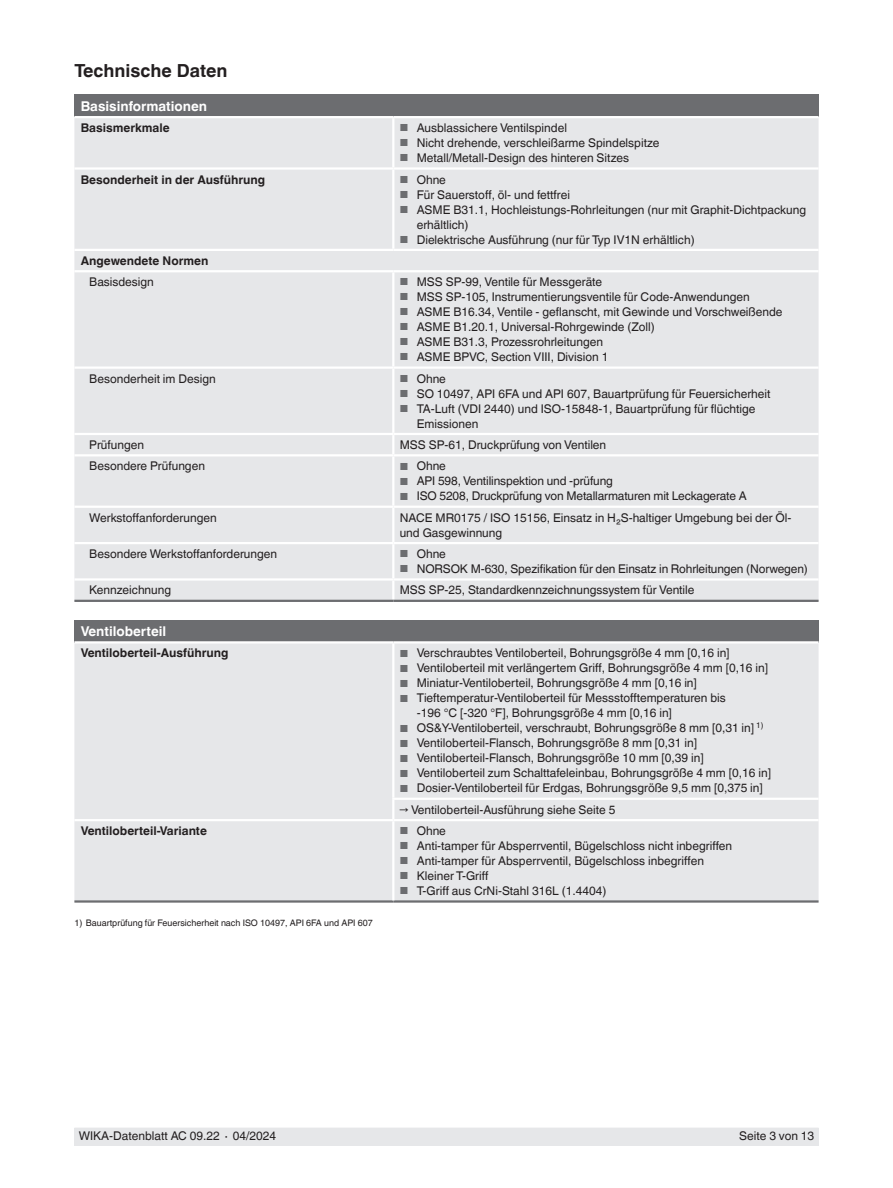
<style>
.page{position:relative;width:893px;height:1188px;background:#fff}
.page>*{position:absolute;margin:0;border:0;box-sizing:border-box;transform-origin:0 0}
.t1{font:700 18px "Helvetica World";color:#231f20}
.t2{font:700 13.5px "Helvetica World";color:#fff}
.t3{font:12px/15px "Helvetica World";color:#231f20}
.t4{font:700 12px "Helvetica World";color:#231f20}
.t5{font:9px "Helvetica World";color:#231f20}
.s1{font-size:10.2px;color:#6c6d70}
</style>
<div class="page">
<div style="left:74px;top:1128px;width:745px;height:17px;background:#e6e7e9"></div>
<div style="left:74px;top:95px;width:745px;height:22px;background:#6c6d70"></div>
<div style="left:74px;top:118px;width:745px;height:482px;background:#e6e7e9"></div>
<hr style="left:74px;top:116px;width:319px;height:2px;background:#fff">
<hr style="left:393px;top:116px;width:426px;height:2px;background:#fff">
<hr style="left:392px;top:118px;width:2px;height:49px;background:#fff">
<hr style="left:74px;top:167px;width:319px;height:3px;background:#fff">
<hr style="left:393px;top:167px;width:426px;height:3px;background:#fff">
<hr style="left:392px;top:369px;width:2px;height:64px;background:#fff">
<svg style="left:392px;top:435px;width:2px;height:19px"></svg>
<hr style="left:392px;top:456px;width:2px;height:50px;background:#fff">
<hr style="left:392px;top:508px;width:2px;height:34px;background:#fff">
<hr style="left:392px;top:544px;width:2px;height:34px;background:#fff">
<svg style="left:392px;top:581px;width:2px;height:19px"></svg>
<hr style="left:74px;top:366px;width:319px;height:3px;background:#fff">
<hr style="left:393px;top:366px;width:426px;height:3px;background:#fff">
<hr style="left:74px;top:433px;width:319px;height:2px;background:#fff">
<hr style="left:393px;top:433px;width:426px;height:2px;background:#fff">
<hr style="left:74px;top:454px;width:319px;height:2px;background:#fff">
<hr style="left:393px;top:454px;width:426px;height:2px;background:#fff">
<hr style="left:74px;top:506px;width:319px;height:2px;background:#fff">
<hr style="left:393px;top:506px;width:426px;height:2px;background:#fff">
<hr style="left:74px;top:542px;width:319px;height:2px;background:#fff">
<hr style="left:393px;top:542px;width:426px;height:2px;background:#fff">
<hr style="left:74px;top:578px;width:319px;height:3px;background:#fff">
<hr style="left:393px;top:578px;width:426px;height:3px;background:#fff">
<hr style="left:392px;top:170px;width:2px;height:79px;background:#fff">
<hr style="left:392px;top:272px;width:2px;height:94px;background:#fff">
<hr style="left:74px;top:249px;width:319px;height:2px;background:#fff">
<hr style="left:393px;top:249px;width:426px;height:2px;background:#fff">
<hr style="left:74px;top:270px;width:319px;height:2px;background:#fff">
<hr style="left:393px;top:270px;width:426px;height:2px;background:#fff">
<hr style="left:74px;top:600px;width:319px;height:2px;background:#6c6d70">
<hr style="left:393px;top:600px;width:426px;height:2px;background:#6c6d70">
<div style="left:74px;top:620px;width:745px;height:22px;background:#6c6d70"></div>
<div style="left:74px;top:644px;width:745px;height:256px;background:#e6e7e9"></div>
<hr style="left:74px;top:641px;width:319px;height:3px;background:#fff">
<hr style="left:393px;top:641px;width:426px;height:3px;background:#fff">
<hr style="left:74px;top:900px;width:319px;height:3px;background:#6c6d70">
<hr style="left:393px;top:900px;width:426px;height:3px;background:#6c6d70">
<hr style="left:392px;top:821px;width:2px;height:79px;background:#fff">
<hr style="left:392px;top:798px;width:427px;height:2px;background:#fff">
<hr style="left:393px;top:819px;width:426px;height:2px;background:#fff">
<hr style="left:392px;top:644px;width:2px;height:154px;background:#fff">
<svg style="left:392px;top:800px;width:2px;height:19px"></svg>
<hr style="left:74px;top:819px;width:319px;height:2px;background:#fff">
<h1 class="t1" style="left:74px;top:60px;width:155px">Technische Daten</h1>
<p class="t2" style="left:81px;top:98px;width:128px">Basisinformationen</p>
<p class="t4" style="left:81px;top:121px;width:90px">Basismerkmale</p>
<p class="t3" style="left:400px;top:120px;width:169px"><span class="s1">■</span> Ausblassichere Ventilspindel</p>
<p class="t3" style="left:400px;top:135px;width:261px"><span class="s1">■</span> Nicht drehende, verschleißarme Spindelspitze</p>
<p class="t3" style="left:400px;top:150px;width:231px"><span class="s1">■</span> Metall/Metall-Design des hinteren Sitzes</p>
<p class="t4" style="left:81px;top:172px;width:186px">Besonderheit in der Ausführung</p>
<p class="t3" style="left:400px;top:172px;width:48px"><span class="s1">■</span> Ohne</p>
<p class="t3" style="left:400px;top:187px;width:172px"><span class="s1">■</span> Für Sauerstoff, öl- und fettfrei</p>
<p class="t3" style="left:417px;top:202px;width:391px;text-indent:-17px"><span class="s1">■</span> ASME B31.1, Hochleistungs-Rohrleitungen (nur mit Graphit-Dichtpackung erhältlich)</p>
<p class="t3" style="left:400px;top:232px;width:296px"><span class="s1">■</span> Dielektrische Ausführung (nur für Typ IV1N erhältlich)</p>
<p class="t4" style="left:81px;top:254px;width:129px">Angewendete Normen</p>
<p class="t3" style="left:89px;top:275px;width:66px">Basisdesign</p>
<p class="t3" style="left:400px;top:275px;width:204px"><span class="s1">■</span> MSS SP-99, Ventile für Messgeräte</p>
<p class="t3" style="left:400px;top:290px;width:351px"><span class="s1">■</span> MSS SP-105, Instrumentierungsventile für Code-Anwendungen</p>
<p class="t3" style="left:400px;top:305px;width:384px"><span class="s1">■</span> ASME B16.34, Ventile - geflanscht, mit Gewinde und Vorschweißende</p>
<p class="t3" style="left:400px;top:320px;width:257px"><span class="s1">■</span> ASME B1.20.1, Universal-Rohrgewinde (Zoll)</p>
<p class="t3" style="left:400px;top:335px;width:205px"><span class="s1">■</span> ASME B31.3, Prozessrohrleitungen</p>
<p class="t3" style="left:400px;top:350px;width:210px"><span class="s1">■</span> ASME BPVC, Section VIII, Division 1</p>
<p class="t3" style="left:89px;top:371px;width:128px">Besonderheit im Design</p>
<p class="t3" style="left:400px;top:371px;width:48px"><span class="s1">■</span> Ohne</p>
<p class="t3" style="left:400px;top:386px;width:372px"><span class="s1">■</span> SO 10497, API 6FA und API 607, Bauartprüfung für Feuersicherheit</p>
<p class="t3" style="left:417px;top:401px;width:340px;text-indent:-17px"><span class="s1">■</span> TA-Luft (VDI 2440) und ISO-15848-1, Bauartprüfung für flüchtige<br>Emissionen</p>
<p class="t3" style="left:89px;top:437px;width:56px">Prüfungen</p>
<p class="t3" style="left:400px;top:437px;width:208px">MSS SP-61, Druckprüfung von Ventilen</p>
<p class="t3" style="left:89px;top:459px;width:117px">Besondere Prüfungen</p>
<p class="t3" style="left:400px;top:459px;width:48px"><span class="s1">■</span> Ohne</p>
<p class="t3" style="left:400px;top:474px;width:215px"><span class="s1">■</span> API 598, Ventilinspektion und -prüfung</p>
<p class="t3" style="left:400px;top:489px;width:349px"><span class="s1">■</span> ISO 5208, Druckprüfung von Metallarmaturen mit Leckagerate A</p>
<p class="t3" style="left:89px;top:510px;width:129px">Werkstoffanforderungen</p>
<p class="t3" style="left:400px;top:510px;width:393px">NACE MR0175 / ISO 15156, Einsatz in H₂S-haltiger Umgebung bei der Öl&shy;und Gasgewinnung</p>
<p class="t3" style="left:89px;top:546px;width:189px">Besondere Werkstoffanforderungen</p>
<p class="t3" style="left:400px;top:546px;width:48px"><span class="s1">■</span> Ohne</p>
<p class="t3" style="left:400px;top:561px;width:410px"><span class="s1">■</span> NORSOK M-630, Spezifikation für den Einsatz in Rohrleitungen (Norwegen)</p>
<p class="t3" style="left:89px;top:583px;width:83px">Kennzeichnung</p>
<p class="t3" style="left:400px;top:583px;width:296px">MSS SP-25, Standardkennzeichnungssystem für Ventile</p>
<p class="t2" style="left:81px;top:623px;width:87px">Ventiloberteil</p>
<p class="t4" style="left:81px;top:646px;width:149px">Ventiloberteil-Ausführung</p>
<p class="t3" style="left:400px;top:646px;width:331px"><span class="s1">■</span> Verschraubtes Ventiloberteil, Bohrungsgröße 4 mm [0,16 in]</p>
<p class="t3" style="left:400px;top:661px;width:370px"><span class="s1">■</span> Ventiloberteil mit verlängertem Griff, Bohrungsgröße 4 mm [0,16 in]</p>
<p class="t3" style="left:400px;top:676px;width:299px"><span class="s1">■</span> Miniatur-Ventiloberteil, Bohrungsgröße 4 mm [0,16 in]</p>
<p class="t3" style="left:417px;top:691px;width:311px;text-indent:-17px"><span class="s1">■</span> Tieftemperatur-Ventiloberteil für Messstofftemperaturen bis -196 °C [-320 °F], Bohrungsgröße 4 mm [0,16 in]</p>
<p class="t3" style="left:400px;top:721px;width:365px"><span class="s1">■</span> OS&amp;Y-Ventiloberteil, verschraubt, Bohrungsgröße 8 mm [0,31 in] <sup>1)</sup></p>
<p class="t3" style="left:400px;top:736px;width:299px"><span class="s1">■</span> Ventiloberteil-Flansch, Bohrungsgröße 8 mm [0,31 in]</p>
<p class="t3" style="left:400px;top:751px;width:306px"><span class="s1">■</span> Ventiloberteil-Flansch, Bohrungsgröße 10 mm [0,39 in]</p>
<p class="t3" style="left:400px;top:766px;width:373px"><span class="s1">■</span> Ventiloberteil zum Schalttafeleinbau, Bohrungsgröße 4 mm [0,16 in]</p>
<p class="t3" style="left:400px;top:781px;width:365px"><span class="s1">■</span> Dosier-Ventiloberteil für Erdgas, Bohrungsgröße 9,5 mm [0,375 in]</p>
<p class="t3" style="left:400px;top:802px;width:217px">→ Ventiloberteil-Ausführung siehe Seite 5</p>
<p class="t4" style="left:81px;top:824px;width:128px">Ventiloberteil-Variante</p>
<p class="t3" style="left:400px;top:823px;width:48px"><span class="s1">■</span> Ohne</p>
<p class="t3" style="left:400px;top:838px;width:334px"><span class="s1">■</span> Anti-tamper für Absperrventil, Bügelschloss nicht inbegriffen</p>
<p class="t3" style="left:400px;top:853px;width:306px"><span class="s1">■</span> Anti-tamper für Absperrventil, Bügelschloss inbegriffen</p>
<p class="t3" style="left:400px;top:868px;width:90px"><span class="s1">■</span> Kleiner T-Griff</p>
<p class="t3" style="left:400px;top:883px;width:208px"><span class="s1">■</span> T-Griff aus CrNi-Stahl 316L (1.4404)</p>
<p class="t5" style="left:74px;top:917px;width:300px">1) Bauartprüfung für Feuersicherheit nach ISO 10497, API 6FA und API 607</p>
<p class="t3" style="left:79px;top:1129px;width:199px">WIKA-Datenblatt AC 09.22 ∙ 04/2024</p>
<p class="t3" style="left:739px;top:1129px;width:77px">Seite 3 von 13</p>
</div>
